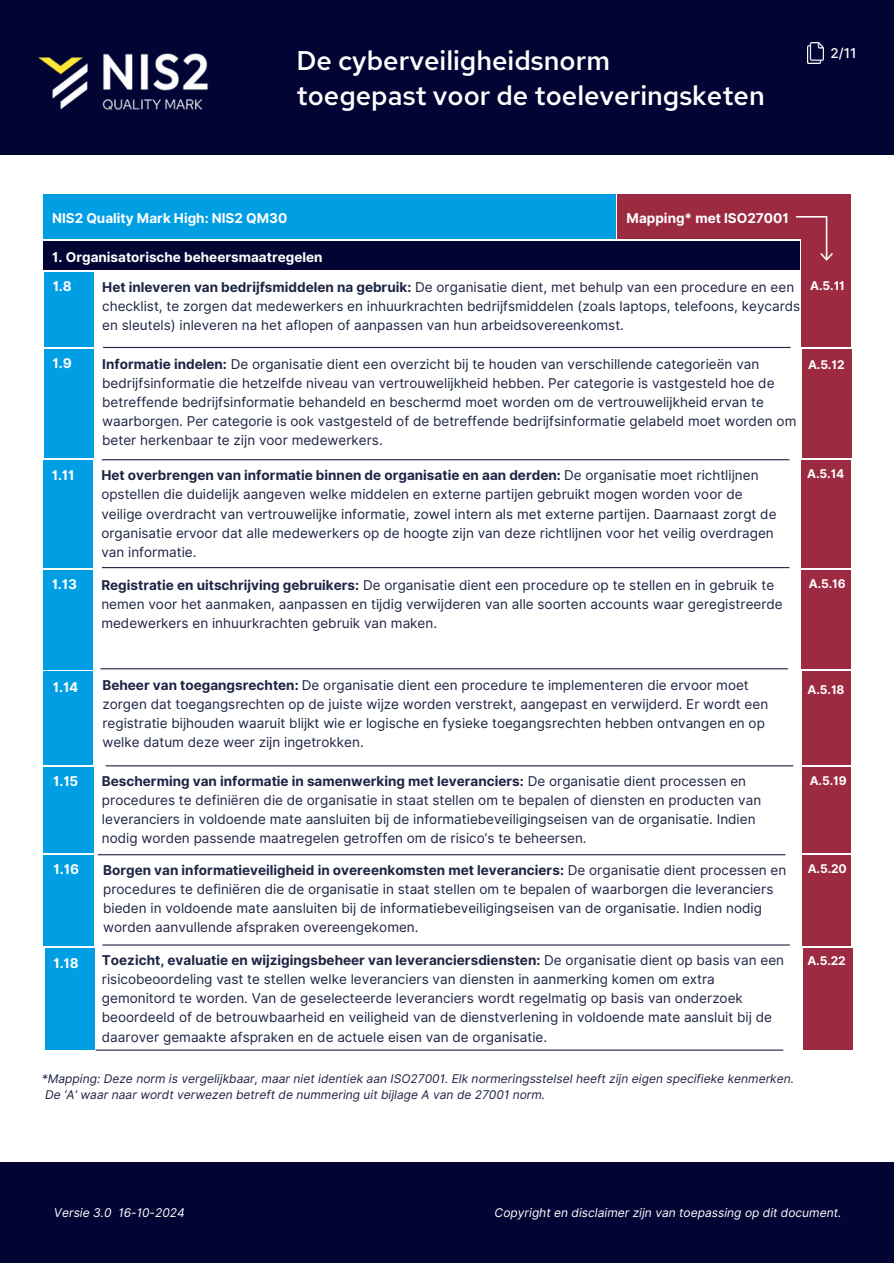
<style>
.page{position:relative;width:894px;height:1264px;background:#fff}
.page>*{position:absolute;margin:0;border:0;box-sizing:border-box;transform-origin:0 0}
.t1{font:500 27px/34.8px "Red Hat Text";color:#fff}
.t2{font:13.5px/19.2px "Inter";color:#1e2444}
.t3{font:700 13.5px "Inter";color:#1e2444}
.t4{font:700 13.5px "Inter";color:#fff}
.t5{font:500 13.5px "Inter";color:#fff}
.t6{font:italic 12px "Inter";color:#1e2444}
.t7{font:italic 12px "Inter";color:#fff}
.t8{font:700 12px "Inter";letter-spacing:-.01em;color:#fff}
.s1{font-weight:700}
.s2{font-weight:400}
</style>
<div class="page">
<div style="left:0;top:0;width:893px;height:154px;background:#020434"></div>
<img style="left:807px;top:43px;width:16px;height:20px">
<div style="left:43px;top:194px;width:572px;height:45px;background:#009ee3"></div>
<div style="left:617px;top:194px;width:233px;height:45px;background:#9c2b42"></div>
<div style="left:43px;top:241px;width:756px;height:29px;background:#020434"></div>
<div style="left:801px;top:194px;width:50px;height:153px;background:#9c2b42"></div>
<img style="left:796px;top:217px;width:36px;height:44px">
<div style="left:44px;top:272px;width:50px;height:75px;background:#009ee3"></div>
<div style="left:44px;top:349px;width:50px;height:109px;background:#009ee3"></div>
<div style="left:801px;top:349px;width:50px;height:109px;background:#9c2b42"></div>
<div style="left:0;top:1162px;width:893px;height:101px;background:#020434"></div>
<div style="left:43px;top:570px;width:50px;height:99px;background:#009ee3"></div>
<div style="left:800px;top:570px;width:50px;height:99px;background:#9c2b42"></div>
<div style="left:44px;top:460px;width:49px;height:108px;background:#009ee3"></div>
<div style="left:800px;top:460px;width:50px;height:108px;background:#9c2b42"></div>
<div style="left:43px;top:671px;width:50px;height:94px;background:#009ee3"></div>
<div style="left:801px;top:671px;width:49px;height:94px;background:#9c2b42"></div>
<div style="left:44px;top:767px;width:50px;height:86px;background:#009ee3"></div>
<div style="left:802px;top:767px;width:48px;height:86px;background:#9c2b42"></div>
<div style="left:43px;top:855px;width:51px;height:90px;background:#009ee3"></div>
<div style="left:802px;top:855px;width:48px;height:90px;background:#9c2b42"></div>
<div style="left:45px;top:947px;width:49px;height:102px;background:#009ee3"></div>
<div style="left:802px;top:947px;width:50px;height:102px;background:#9c2b42"></div>
<img style="left:38px;top:53px;width:170px;height:57px">
<hr style="left:103px;top:347px;width:687px;height:1px;background:#1d2443">
<hr style="left:102px;top:459px;width:687px;height:1px;background:#1d2443">
<hr style="left:102px;top:567px;width:687px;height:1px;background:#1d2443">
<hr style="left:100px;top:668px;width:687px;height:1px;background:#1d2443">
<hr style="left:106px;top:765px;width:687px;height:1px;background:#1d2443">
<hr style="left:98px;top:854px;width:687px;height:1px;background:#1d2443">
<hr style="left:102px;top:944px;width:687px;height:1px;background:#1d2443">
<hr style="left:96px;top:1049px;width:687px;height:1px;background:#1d2443">
<h1 class="t1" style="left:296px;top:43px;width:469px">De cyberveiligheidsnorm<br>toegepast voor de toeleveringsketen</h1>
<h1 class="t4" style="left:52px;top:210px;width:236px">NIS2 Quality Mark High: NIS2 QM30</h1>
<p class="t4" style="left:626px;top:210px;width:164px">Mapping* met ISO27001</p>
<h4 class="t5" style="left:830px;top:45px;width:27px">2/11</h4>
<p class="t4" style="left:52px;top:249px;width:272px">1. Organisatorische beheersmaatregelen</p>
<h2 class="t2" style="left:102px;top:277px;width:699px"><span class="s1">Het inleveren van bedrijfsmiddelen na gebruik:</span> De organisatie dient, met behulp van een procedure en een checklist, te zorgen dat medewerkers en inhuurkrachten bedrijfsmiddelen (zoals laptops, telefoons, keycards en sleutels) inleveren na het aflopen of aanpassen van hun arbeidsovereenkomst.</h2>
<h3 class="t4" style="left:53px;top:278px;width:21px">1.8</h3>
<h2 class="t8" style="left:810px;top:278px;width:36px">A.5.11</h2>
<h2 class="t2" style="left:102px;top:354px;width:658px"><span class="s1">Informatie indelen:</span> De organisatie dient een overzicht bij te houden van verschillende categorieën van</h2>
<h4 class="t8" style="left:807px;top:357px;width:38px">A.5.12</h4>
<h2 class="t2" style="left:102px;top:373px;width:695px">bedrijfsinformatie die hetzelfde niveau van vertrouwelijkheid hebben. Per categorie is vastgesteld hoe de betreffende bedrijfsinformatie behandeld en beschermd moet worden om de vertrouwelijkheid ervan te waarborgen. Per categorie is ook vastgesteld of de betreffende bedrijfsinformatie gelabeld moet worden om beter herkenbaar te zijn voor medewerkers.</h2>
<h4 class="t4" style="left:52px;top:467px;width:24px">1.11</h4>
<h2 class="t3" style="left:101px;top:467px;width:658px">Het overbrengen van informatie binnen de organisatie en aan derden: <span class="s2">De organisatie moet richtlijnen</span></h2>
<h3 class="t8" style="left:807px;top:467px;width:39px">A.5.14</h3>
<h2 class="t2" style="left:101px;top:485px;width:676px">opstellen die duidelijk aangeven welke middelen en externe partijen gebruikt mogen worden voor de veilige overdracht van vertrouwelijke informatie, zowel intern als met externe partijen. Daarnaast zorgt de organisatie ervoor dat alle medewerkers op de hoogte zijn van deze richtlijnen voor het veilig overdragen van informatie.</h2>
<h2 class="t4" style="left:52px;top:576px;width:27px;rotate:1deg">1.13</h2>
<h2 class="t2" style="left:101px;top:575px;width:674px"><span class="s1">Registratie en uitschrijving gebruikers:</span> De organisatie dient een procedure op te stellen en in gebruik te</h2>
<h2 class="t8" style="left:808px;top:576px;width:38px">A.5.16</h2>
<h2 class="t2" style="left:101px;top:594px;width:682px">nemen voor het aanmaken, aanpassen en tijdig verwijderen van alle soorten accounts waar geregistreerde medewerkers en inhuurkrachten gebruik van maken.</h2>
<h4 class="t4" style="left:53px;top:678px;width:27px">1.14</h4>
<h3 class="t2" style="left:102px;top:675px;width:667px"><span class="s1">Beheer van toegangsrechten:</span> De organisatie dient een procedure te implementeren die ervoor moet zorgen dat toegangsrechten op de juiste wijze worden verstrekt, aangepast en verwijderd. Er wordt een registratie bijhouden waaruit blijkt wie er logische en fysieke toegangsrechten hebben ontvangen en op welke datum deze weer zijn ingetrokken.</h3>
<h2 class="t8" style="left:807px;top:682px;width:38px">A.5.18</h2>
<h4 class="t4" style="left:53px;top:773px;width:27px">1.15</h4>
<h2 class="t3" style="left:102px;top:772px;width:645px">Bescherming van informatie in samenwerking met leveranciers: <span class="s2">De organisatie dient processen en</span></h2>
<h3 class="t8" style="left:809px;top:773px;width:38px">A.5.19</h3>
<h2 class="t2" style="left:102px;top:790px;width:660px">procedures te definiëren die de organisatie in staat stellen om te bepalen of diensten en producten van leveranciers in voldoende mate aansluiten bij de informatiebeveiligingseisen van de organisatie. Indien nodig worden passende maatregelen getroffen om de risico’s te beheersen.</h2>
<h4 class="t4" style="left:54px;top:861px;width:27px">1.16</h4>
<h2 class="t3" style="left:103px;top:861px;width:684px">Borgen van informatieveiligheid in overeenkomsten met leveranciers: <span class="s2">De organisatie dient processen en</span></h2>
<h3 class="t8" style="left:807px;top:861px;width:41px">A.5.20</h3>
<h2 class="t2" style="left:103px;top:879px;width:671px">procedures te definiëren die de organisatie in staat stellen om te bepalen of waarborgen die leveranciers bieden in voldoende mate aansluiten bij de informatiebeveiligingseisen van de organisatie. Indien nodig worden aanvullende afspraken overeengekomen.</h2>
<p class="t4" style="left:53px;top:954px;width:27px">1.18</p>
<p class="t3" style="left:102px;top:952px;width:683px">Toezicht, evaluatie en wijzigingsbeheer van leveranciersdiensten: <span class="s2">De organisatie dient op basis van een</span></p>
<p class="t8" style="left:807px;top:953px;width:40px">A.5.22</p>
<p class="t2" style="left:102px;top:969px;width:671px">risicobeoordeling vast te stellen welke leveranciers van diensten in aanmerking komen om extra gemonitord te worden. Van de geselecteerde leveranciers wordt regelmatig op basis van onderzoek beoordeeld of de betrouwbaarheid en veiligheid van de dienstverlening in voldoende mate aansluit bij de daarover gemaakte afspraken en de actuele eisen van de organisatie.</p>
<h4 class="t6" style="left:42px;top:1071px;width:753px">*Mapping: Deze norm is vergelijkbaar, maar niet identiek aan ISO27001. Elk normeringsstelsel heeft zijn eigen specifieke kenmerken.</h4>
<h3 class="t6" style="left:45px;top:1087px;width:501px">De ‘A’ waar naar wordt verwezen betreft de nummering uit bijlage A van de 27001 norm.</h3>
<h3 class="t7" style="left:54px;top:1205px;width:59px">Versie 3.0</h3>
<p class="t7" style="left:118px;top:1205px;width:68px">16-10-2024</p>
<h4 class="t7" style="left:494px;top:1205px;width:348px">Copyright en disclaimer zijn van toepassing op dit document.</h4>
</div>
